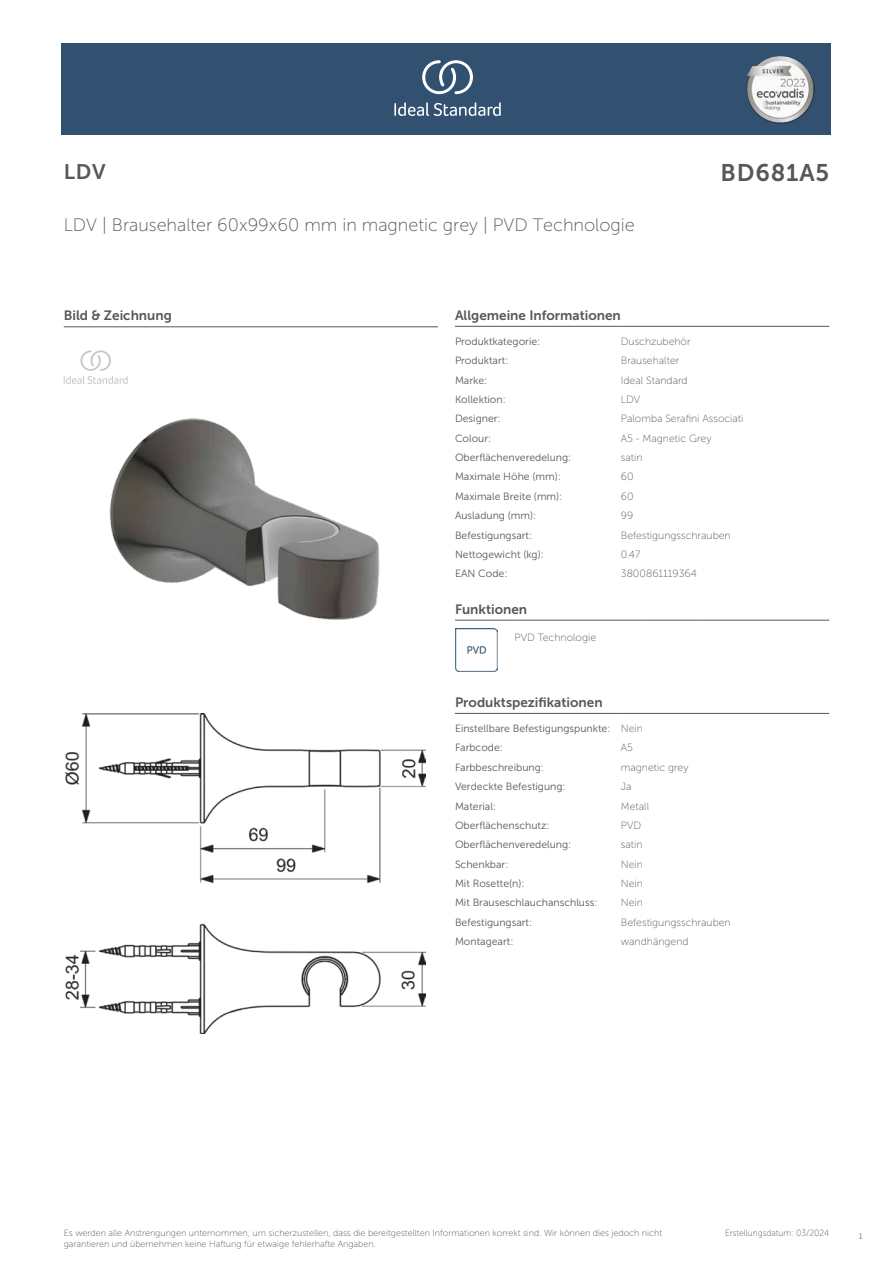
<style>
.page{position:relative;width:893px;height:1263px;background:#fff}
.page>*{position:absolute;margin:0;border:0;box-sizing:border-box;transform-origin:0 0}
.t1{font:24px "Museo Sans 700";letter-spacing:.035em;color:#575756}
.t2{font:21px "Museo Sans 700";color:#575756}
.t3{font:18px "Museo Sans 100";color:#575756}
.t4{font:13.5px "Museo Sans 700";color:#575756}
.t5{font:10.5px/19.4px "Museo Sans 300";color:#575756}
.t6{font:10.5px "Museo Sans 100";color:#575756}
.t7{font:9px/10.8px "Museo Sans 100";color:#575756}
.t8{font:9px "Museo Sans 100";color:#575756;scale:.95 1}
.t9{font:300 9px "Calibri";color:#575756;scale:.95 1}
.s1{font-family:"Museo Sans 100"}
</style>
<div class="page">
<div style="left:62px;top:43px;width:769px;height:91px;background:#325070"></div>
<hr style="left:455px;top:326px;width:166px;height:1px;background:#575756">
<hr style="left:621px;top:326px;width:208px;height:1px;background:#575756">
<hr style="left:455px;top:620px;width:59px;height:1px;background:#575756">
<hr style="left:514px;top:620px;width:128px;height:1px;background:#575756">
<hr style="left:642px;top:620px;width:60px;height:1px;background:#575756">
<hr style="left:702px;top:620px;width:127px;height:1px;background:#575756">
<img style="left:455px;top:629px;width:42px;height:42px">
<hr style="left:455px;top:713px;width:166px;height:1px;background:#575756">
<hr style="left:621px;top:713px;width:208px;height:1px;background:#575756">
<img style="left:65px;top:714px;width:360px;height:319px">
<hr style="left:64px;top:327px;width:374px;height:1px;background:#575756">
<svg style="left:64px;top:350px;width:64px;height:34px"></svg>
<img style="left:109px;top:418px;width:271px;height:202px">
<svg style="left:394px;top:102px;width:107px;height:14px"></svg>
<svg style="left:422px;top:60px;width:51px;height:34px"></svg>
<img style="left:746px;top:56px;width:68px;height:67px">
<h2 class="t2" style="left:64px;top:160px;width:43px">LDV</h2>
<h1 class="t1" style="left:721px;top:160px;width:110px">BD681A5</h1>
<h3 class="t3" style="left:64px;top:215px;width:572px">LDV | Brausehalter 60x99x60 mm in magnetic grey | PVD Technologie</h3>
<p class="t4" style="left:64px;top:308px;width:110px">Bild &amp; Zeichnung</p>
<p class="t4" style="left:455px;top:308px;width:167px">Allgemeine Informationen</p>
<p class="t5" style="left:455px;top:332px;width:87px">Produktkategorie:</p>
<p class="t6" style="left:621px;top:336px;width:71px">Duschzubehör</p>
<p class="t5" style="left:455px;top:351px;width:55px">Produktart:</p>
<p class="t6" style="left:621px;top:355px;width:60px">Brausehalter</p>
<p class="t5" style="left:455px;top:370px;width:34px">Marke:</p>
<p class="t6" style="left:621px;top:374px;width:68px">Ideal Standard</p>
<p class="t5" style="left:455px;top:390px;width:52px">Kollektion:</p>
<p class="t6" style="left:621px;top:394px;width:21px">LDV</p>
<p class="t5" style="left:455px;top:409px;width:47px">Designer:</p>
<p class="t6" style="left:621px;top:413px;width:124px">Palomba Serafini Associati</p>
<p class="t5" style="left:455px;top:429px;width:38px">Colour:</p>
<p class="t6" style="left:621px;top:433px;width:92px">A5 - Magnetic Grey</p>
<p class="t5" style="left:455px;top:448px;width:118px">Oberflächenveredelung:</p>
<p class="t6" style="left:621px;top:452px;width:23px">satin</p>
<p class="t5" style="left:455px;top:467px;width:107px">Maximale Höhe (mm):</p>
<p class="t6" style="left:621px;top:471px;width:14px">60</p>
<p class="t5" style="left:455px;top:487px;width:109px">Maximale Breite (mm):</p>
<p class="t6" style="left:621px;top:491px;width:14px">60</p>
<p class="t5" style="left:455px;top:506px;width:83px">Ausladung (mm):</p>
<p class="t6" style="left:621px;top:510px;width:14px">99</p>
<p class="t5" style="left:455px;top:525px;width:79px">Befestigungsart:</p>
<p class="t6" style="left:621px;top:529px;width:111px">Befestigungsschrauben</p>
<p class="t5" style="left:455px;top:545px;width:90px">Nettogewicht (kg):</p>
<p class="t6" style="left:621px;top:549px;width:21px">0.47</p>
<p class="t5" style="left:455px;top:564px;width:54px">EAN Code:</p>
<p class="t6" style="left:621px;top:568px;width:78px">3800861119364</p>
<p class="t4" style="left:455px;top:602px;width:74px">Funktionen</p>
<p class="t6" style="left:514px;top:632px;width:83px">PVD Technologie</p>
<p class="t4" style="left:455px;top:695px;width:149px">Produktspezifikationen</p>
<p class="t5" style="left:455px;top:719px;width:189px">Einstellbare Befestigungspunkte: <span class="s1">Nein<br></span>Farbcode:</p>
<p class="t6" style="left:621px;top:742px;width:14px">A5</p>
<p class="t5" style="left:455px;top:758px;width:90px">Farbbeschreibung:</p>
<p class="t6" style="left:621px;top:762px;width:69px">magnetic grey</p>
<p class="t5" style="left:455px;top:777px;width:112px">Verdeckte Befestigung:</p>
<p class="t6" style="left:621px;top:781px;width:12px">Ja</p>
<p class="t5" style="left:455px;top:796px;width:43px">Material:</p>
<p class="t6" style="left:621px;top:800px;width:30px">Metall</p>
<p class="t5" style="left:455px;top:816px;width:96px">Oberflächenschutz:</p>
<p class="t6" style="left:621px;top:820px;width:22px">PVD</p>
<p class="t5" style="left:455px;top:835px;width:118px">Oberflächenveredelung:</p>
<p class="t6" style="left:621px;top:839px;width:23px">satin</p>
<p class="t5" style="left:455px;top:854px;width:55px">Schenkbar:</p>
<p class="t6" style="left:621px;top:858px;width:24px">Nein</p>
<p class="t5" style="left:455px;top:874px;width:71px">Mit Rosette(n):</p>
<p class="t6" style="left:621px;top:878px;width:24px">Nein</p>
<p class="t5" style="left:455px;top:893px;width:144px">Mit Brauseschlauchanschluss:</p>
<p class="t6" style="left:621px;top:897px;width:24px">Nein</p>
<p class="t5" style="left:455px;top:912px;width:79px">Befestigungsart:</p>
<p class="t6" style="left:621px;top:916px;width:111px">Befestigungsschrauben</p>
<p class="t5" style="left:455px;top:932px;width:60px">Montageart:</p>
<p class="t6" style="left:621px;top:936px;width:69px">wandhängend</p>
<p class="t7" style="left:64px;top:1227px;width:600px">Es werden alle Anstrengungen unternommen, um sicherzustellen, dass die bereitgestellten Informationen korrekt sind. Wir können dies jedoch nicht garantieren und übernehmen keine Haftung für etwaige fehlerhafte Angaben.</p>
<p class="t8" style="left:725px;top:1228px;width:111px">Erstellungsdatum: 03/2024</p>
<p class="t9" style="left:858px;top:1230px;width:6px">1</p>
</div>
